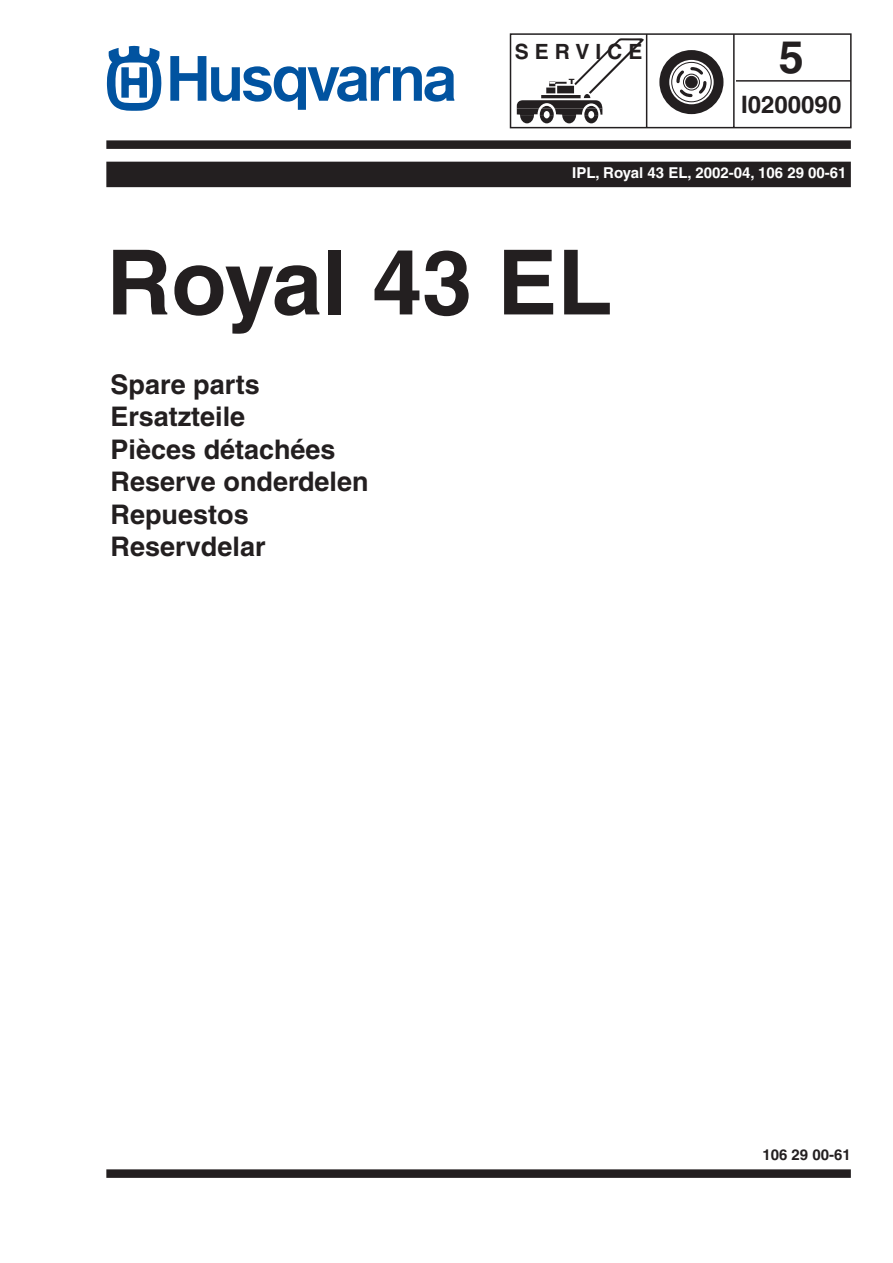
<style>
.page{position:relative;width:893px;height:1263px;background:#fff}
.page>*{position:absolute;margin:0;border:0;box-sizing:border-box;transform-origin:0 0}
.t1{font:700 90px "Helvetica";color:#231f20}
.t2{font:700 45px "Helvetica";color:#231f20}
.t3{font:700 27px/32.4px "Helvetica";color:#231f20}
.t4{font:700 24px "Helvetica";color:#231f20}
.t5{font:700 21px "Helvetica";letter-spacing:.285em;color:#231f20}
.t6{font:700 15px "Helvetica";color:#fff}
.t7{font:700 15px "Helvetica";color:#231f20}
</style>
<div class="page">
<svg style="left:107px;top:46px;width:54px;height:65px"></svg>
<svg style="left:170px;top:56px;width:284px;height:54px"></svg>
<svg style="left:509px;top:33px;width:343px;height:96px"></svg>
<div style="left:106px;top:162px;width:744px;height:25px;background:#231f20"></div>
<div style="left:106px;top:140px;width:744px;height:9px;background:#231f20"></div>
<div style="left:106px;top:1169px;width:744px;height:9px;background:#231f20"></div>
<hr style="left:736px;top:80px;width:114px;height:2px;background:#231f20">
<p class="t5" style="left:514px;top:44px;width:129px">SERVICE</p>
<h2 class="t2" style="left:778px;top:41px;width:27px">5</h2>
<p class="t4" style="left:741px;top:96px;width:102px">I0200090</p>
<p class="t6" style="left:572px;top:167px;width:276px">IPL, Royal 43 EL, 2002-04, 106 29 00-61</p>
<h1 class="t1" style="left:106px;top:250px;width:507px">Royal 43 EL</h1>
<p class="t3" style="left:111px;top:371px;width:259px">Spare parts<br>Ersatzteile<br>Pièces détachées<br>Reserve onderdelen<br>Repuestos<br>Reservdelar</p>
<p class="t7" style="left:762px;top:1149px;width:90px">106 29 00-61</p>
</div>
